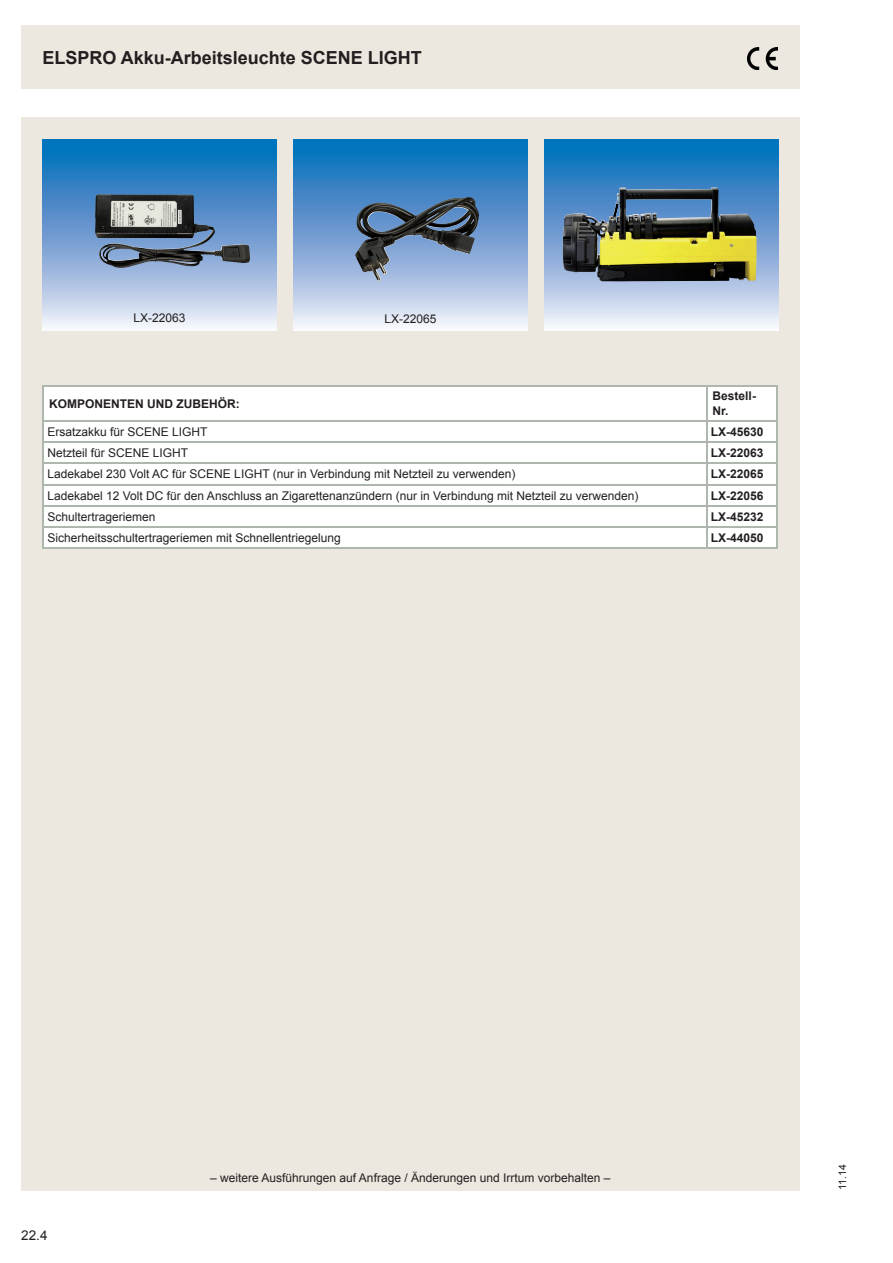
<style>
.page{position:relative;width:893px;height:1263px;background:#fff}
.page>*{position:absolute;margin:0;border:0;box-sizing:border-box;transform-origin:0 0}
.t1{font:700 18px "Arial";color:#231f20}
.t2{font:13.5px "Arial";color:#231f20}
.t3{font:12px "Arial";color:#231f20}
.t4{font:700 12px/14.4px "Arial";color:#231f20}
.t5{font:10.5px "Arial";color:#231f20}
</style>
<div class="page">
<div style="left:21px;top:1164px;width:778px;height:27px;background:#ece7df"></div>
<div style="left:21px;top:26px;width:778px;height:63px;background:#ece7df"></div>
<div style="left:21px;top:117px;width:778px;height:1046px;background:#ece7df"></div>
<svg style="left:544px;top:139px;width:234px;height:192px;background:#719ebf"></svg>
<img style="left:563px;top:187px;width:149px;height:85px">
<svg style="left:43px;top:139px;width:233px;height:192px;background:#6f9cc7"></svg>
<img style="left:95px;top:195px;width:54px;height:43px">
<svg style="left:293px;top:139px;width:234px;height:192px;background:#72a4d3"></svg>
<img style="left:355px;top:197px;width:113px;height:84px">
<div style="left:44px;top:386px;width:733px;height:34px;background:#fff"></div>
<div style="left:44px;top:422px;width:733px;height:126px;background:#fff"></div>
<hr style="left:43px;top:385px;width:664px;height:1px;background:#aeb7ad">
<hr style="left:43px;top:386px;width:1px;height:34px;background:#aeb7ad">
<hr style="left:707px;top:385px;width:71px;height:1px;background:#aeb7ad">
<hr style="left:706px;top:386px;width:1px;height:34px;background:#aeb7ad">
<hr style="left:777px;top:386px;width:1px;height:34px;background:#aeb7ad">
<hr style="left:43px;top:420px;width:664px;height:2px;background:#aeb7ad">
<hr style="left:707px;top:420px;width:71px;height:2px;background:#aeb7ad">
<hr style="left:43px;top:441px;width:664px;height:2px;background:#aeb7ad">
<hr style="left:707px;top:441px;width:71px;height:2px;background:#aeb7ad">
<hr style="left:43px;top:463px;width:664px;height:1px;background:#aeb7ad">
<hr style="left:707px;top:463px;width:71px;height:1px;background:#aeb7ad">
<hr style="left:43px;top:484px;width:664px;height:1px;background:#aeb7ad">
<hr style="left:707px;top:484px;width:71px;height:1px;background:#aeb7ad">
<hr style="left:43px;top:505px;width:664px;height:2px;background:#aeb7ad">
<hr style="left:707px;top:505px;width:71px;height:2px;background:#aeb7ad">
<hr style="left:43px;top:526px;width:664px;height:2px;background:#aeb7ad">
<svg style="left:43px;top:422px;width:1px;height:126px"></svg>
<hr style="left:707px;top:526px;width:71px;height:2px;background:#aeb7ad">
<svg style="left:706px;top:422px;width:1px;height:126px"></svg>
<svg style="left:777px;top:422px;width:1px;height:126px"></svg>
<hr style="left:43px;top:548px;width:664px;height:1px;background:#aeb7ad">
<hr style="left:707px;top:548px;width:71px;height:1px;background:#aeb7ad">
<img style="left:748px;top:48px;width:30px;height:21px">
<h1 class="t1" style="left:43px;top:46px;width:381px">ELSPRO Akku-Arbeitsleuchte SCENE LIGHT</h1>
<h1 class="t1" style="left:122px;top:46px;width:17px">...</h1>
<p class="t3" style="left:133px;top:310px;width:54px">LX-22063</p>
<p class="t3" style="left:384px;top:310px;width:54px">LX-22065</p>
<p class="t4" style="left:49px;top:397px;width:192px">KOMPONENTEN UND ZUBEHÖR:</p>
<p class="t4" style="left:713px;top:389px;width:45px">Bestell-<br>Nr.</p>
<p class="t3" style="left:48px;top:424px;width:162px">Ersatzakku für SCENE LIGHT</p>
<p class="t4" style="left:711px;top:425px;width:54px">LX-45630</p>
<p class="t3" style="left:48px;top:445px;width:142px">Netzteil für SCENE LIGHT</p>
<p class="t4" style="left:711px;top:446px;width:54px">LX-22063</p>
<p class="t3" style="left:48px;top:466px;width:469px">Ladekabel 230 Volt AC für SCENE LIGHT (nur in Verbindung mit Netzteil zu verwenden)</p>
<p class="t4" style="left:711px;top:467px;width:54px">LX-22065</p>
<p class="t3" style="left:48px;top:488px;width:592px">Ladekabel 12 Volt DC für den Anschluss an Zigarettenanzündern (nur in Verbindung mit Netzteil zu verwenden)</p>
<p class="t4" style="left:711px;top:489px;width:54px">LX-22056</p>
<p class="t3" style="left:48px;top:509px;width:110px">Schultertrageriemen</p>
<p class="t4" style="left:711px;top:510px;width:54px">LX-45232</p>
<p class="t3" style="left:48px;top:530px;width:295px">Sicherheitsschultertrageriemen mit Schnellentriegelung</p>
<p class="t4" style="left:711px;top:531px;width:54px">LX-44050</p>
<p class="t2" style="left:21px;top:1226px;width:28px">22.4</p>
<p class="t3" style="left:210px;top:1169px;width:402px">– weitere Ausführungen auf Anfrage / Änderungen und Irrtum vorbehalten –</p>
<p class="t5" style="left:836px;top:1190px;width:27px;rotate:-90deg">11.14</p>
</div>
